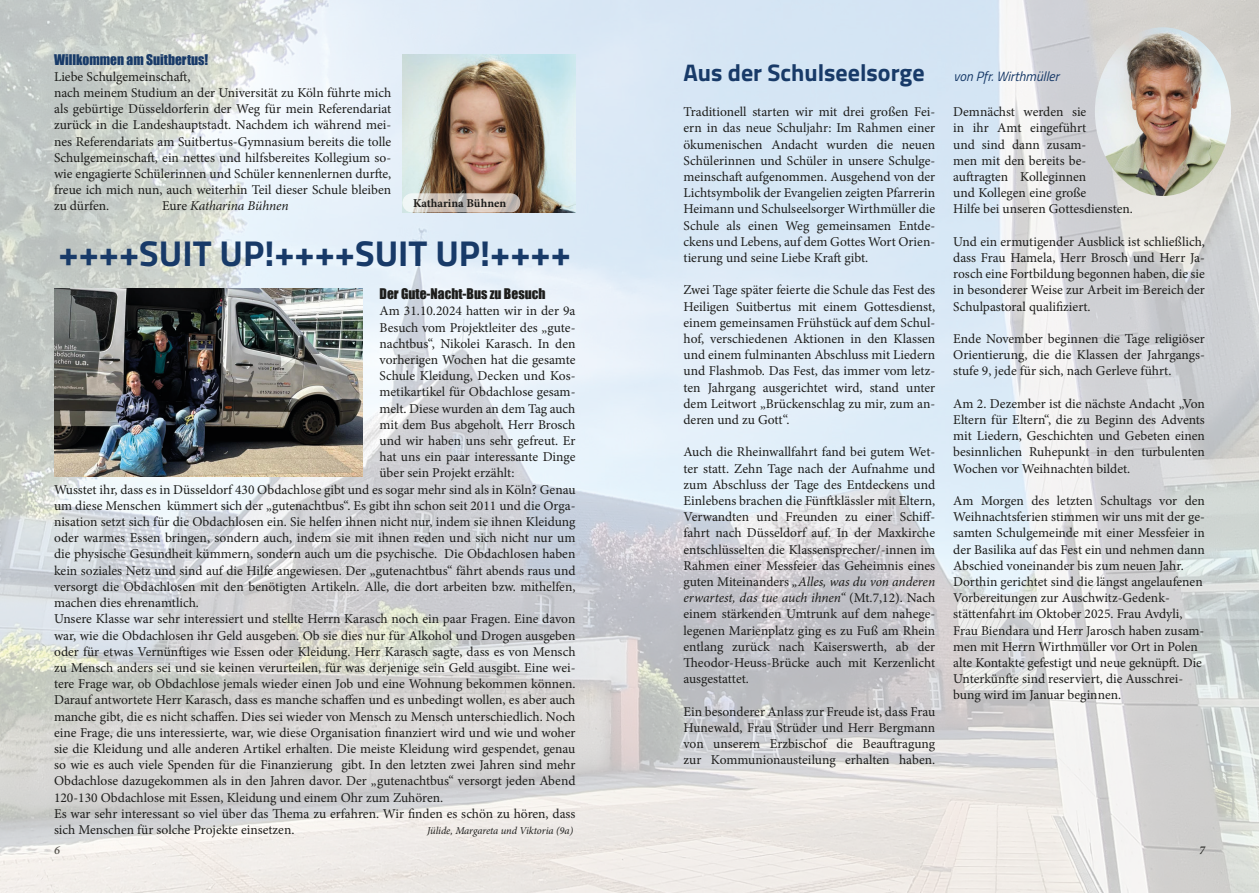
<style>
.page{position:relative;width:1259px;height:893px;background:#fff}
.page>*{position:absolute;margin:0;border:0;box-sizing:border-box;transform-origin:0 0}
.t1{font:700 36px "Titillium Web";color:#183a68}
.t2{font:700 24px "Titillium Web";color:#183a68}
.t3{font:13.5px/16.2px "Minion Pro";color:#1d1d1b;text-align:justify}
.t4{font:13.5px "Impact";color:#1d1d1b}
.t5{font:13.5px "Impact";color:#183a68}
.t6{font:italic 13.5px "Minion Pro";letter-spacing:-.01em;color:#1d1d1b}
.t7{font:700 12px "Minion Pro";color:#1d1d1b}
.t8{font:italic 600 12px "Minion Pro";color:#1d1d1b}
.t9{font:italic 10.5px "Minion Pro";letter-spacing:-.005em;color:#1d1d1b}
.s1{font-style:normal}
.s2{font-weight:400;font-style:italic;font-size:13.5px}
.s3{font-style:italic}
</style>
<div class="page">
<img style="left:0;top:0;width:1259px;height:893px">
<img style="left:402px;top:54px;width:173px;height:158px">
<img style="left:54px;top:289px;width:308px;height:188px">
<img style="left:1095px;top:27px;width:136px;height:169px">
<svg style="left:402px;top:193px;width:118px;height:19px;background:#d1c8c0"></svg>
<p class="t5" style="left:54px;top:49px;width:156px">Willkommen am Suitbertus!</p>
<p class="t3" style="left:54px;top:69px;width:138px">Liebe Schulgemeinschaft,</p>
<p class="t3" style="left:54px;top:85px;width:339px">nach meinem Studium an der Universität zu Köln führte mich als gebürtige Düsseldorferin der Weg für mein Referendariat zurück in die Landeshauptstadt. Nachdem ich während mei&shy;nes Referendariats am Suitbertus-Gymnasium bereits die tolle Schulgemeinschaft, ein nettes und hilfsbereites Kollegium so&shy;wie engagierte Schülerinnen und Schüler kennenlernen durfte, freue ich mich nun, auch weiterhin Teil dieser Schule bleiben zu dürfen.</p>
<p class="t6" style="left:162px;top:197px;width:128px"><span class="s1">Eure</span> Katharina Bühnen</p>
<p class="t7" style="left:413px;top:195px;width:94px">Katharina Bühnen</p>
<p class="t1" style="left:59px;top:226px;width:514px">++++SUIT UP!++++SUIT UP!++++</p>
<p class="t4" style="left:379px;top:283px;width:167px">Der Gute-Nacht-Bus zu Besuch</p>
<p class="t3" style="left:379px;top:303px;width:197px">Am 31.10.2024 hatten wir in der 9a Besuch vom Projektleiter des „gute&shy;nachtbus“, Nikolei Karasch. In den vorherigen Wochen hat die gesamte Schule Kleidung, Decken und Kos&shy;metikartikel für Obdachlose gesam&shy;melt. Diese wurden an dem Tag auch mit dem Bus abgeholt. Herr Brosch und wir haben uns sehr gefreut. Er hat uns ein paar interessante Dinge über sein Projekt erzählt:</p>
<p class="t3" style="left:54px;top:481px;width:523px">Wusstet ihr, dass es in Düsseldorf 430 Obdachlose gibt und es sogar mehr sind als in Köln? Genau um diese Menschen kümmert sich der „gutenachtbus“. Es gibt ihn schon seit 2011 und die Orga&shy;nisation setzt sich für die Obdachlosen ein. Sie helfen ihnen nicht nur, indem sie ihnen Kleidung oder warmes Essen bringen, sondern auch, indem sie mit ihnen reden und sich nicht nur um die physische Gesundheit kümmern, sondern auch um die psychische. Die Obdachlosen haben kein soziales Netz und sind auf die Hilfe angewiesen. Der „gutenachtbus“ fährt abends raus und versorgt die Obdachlosen mit den benötigten Artikeln. Alle, die dort arbeiten bzw. mithelfen, machen dies ehrenamtlich.</p>
<p class="t3" style="left:54px;top:611px;width:523px">Unsere Klasse war sehr interessiert und stellte Herrn Karasch noch ein paar Fragen. Eine davon war, wie die Obdachlosen ihr Geld ausgeben. Ob sie dies nur für Alkohol und Drogen ausgeben oder für etwas Vernünftiges wie Essen oder Kleidung. Herr Karasch sagte, dass es von Mensch zu Mensch anders sei und sie keinen verurteilen, für was derjenige sein Geld ausgibt. Eine wei&shy;tere Frage war, ob Obdachlose jemals wieder einen Job und eine Wohnung bekommen können.<br>Darauf antwortete Herr Karasch, dass es manche schaffen und es unbedingt wollen, es aber auch manche gibt, die es nicht schaffen. Dies sei wieder von Mensch zu Mensch unterschiedlich. Noch eine Frage, die uns interessierte, war, wie diese Organisation finanziert wird und wie und woher sie die Kleidung und alle anderen Artikel erhalten. Die meiste Kleidung wird gespendet, genau so wie es auch viele Spenden für die Finanzierung gibt. In den letzten zwei Jahren sind mehr Obdachlose dazugekommen als in den Jahren davor. Der „gutenachtbus“ versorgt jeden Abend 120-130 Obdachlose mit Essen, Kleidung und einem Ohr zum Zuhören.</p>
<p class="t3" style="left:54px;top:805px;width:523px">Es war sehr interessant so viel über das Thema zu erfahren. Wir finden es schön zu hören, dass sich Menschen für solche Projekte einsetzen.</p>
<p class="t9" style="left:427px;top:823px;width:148px">Jülide, Margareta und Viktoria (9a)</p>
<p class="t2" style="left:683px;top:54px;width:377px">Aus der Schulseelsorge <span class="s2">von Pfr. Wirthmüller</span></p>
<p class="t3" style="left:683px;top:104px;width:253px">Traditionell starten wir mit drei großen Fei&shy;ern in das neue Schuljahr: Im Rahmen einer ökumenischen Andacht wurden die neuen Schülerinnen und Schüler in unsere Schulge&shy;meinschaft aufgenommen. Ausgehend von der Lichtsymbolik der Evangelien zeigten Pfarrerin Heimann und Schulseelsorger Wirthmüller die Schule als einen Weg gemeinsamen Entde&shy;ckens und Lebens, auf dem Gottes Wort Orien&shy;tierung und seine Liebe Kraft gibt.</p>
<p class="t3" style="left:683px;top:282px;width:253px">Zwei Tage später feierte die Schule das Fest des Heiligen Suitbertus mit einem Gottesdienst, einem gemeinsamen Frühstück auf dem Schul&shy;hof, verschiedenen Aktionen in den Klassen und einem fulminanten Abschluss mit Liedern und Flashmob. Das Fest, das immer vom letz&shy;ten Jahrgang ausgerichtet wird, stand unter dem Leitwort „Brückenschlag zu mir, zum an&shy;deren und zu Gott“.</p>
<p class="t3" style="left:683px;top:444px;width:253px">Auch die Rheinwallfahrt fand bei gutem Wet&shy;ter statt. Zehn Tage nach der Aufnahme und zum Abschluss der Tage des Entdeckens und Einlebens brachen die Fünftklässler mit Eltern, Verwandten und Freunden zu einer Schiff&shy;fahrt nach Düsseldorf auf. In der Maxkirche entschlüsselten die Klassensprecher/-innen im Rahmen einer Messfeier das Geheimnis eines guten Miteinanders <span class="s3">„Alles, was du von anderen erwartest, das tue auch ihnen“</span> (Mt.7,12). Nach einem stärkenden Umtrunk auf dem nahege&shy;legenen Marienplatz ging es zu Fuß am Rhein entlang zurück nach Kaiserswerth, ab der Theodor-Heuss-Brücke auch mit Kerzenlicht ausgestattet.</p>
<p class="t3" style="left:683px;top:703px;width:253px">Ein besonderer Anlass zur Freude ist, dass Frau Hunewald, Frau Strüder und Herr Bergmann von unserem Erzbischof die Beauftragung zur Kommunionausteilung erhalten haben.</p>
<p class="t3" style="left:953px;top:104px;width:181px;text-align:left">Demnächst werden sie<br>in ihr Amt eingeführt<br>und sind dann zusam-<br>men mit den bereits be&shy;auftragten Kolleginnen<br>und Kollegen eine große<br>Hilfe bei unseren Gottesdiensten.</p>
<p class="t3" style="left:953px;top:233px;width:253px">Und ein ermutigender Ausblick ist schließlich, dass Frau Hamela, Herr Brosch und Herr Ja&shy;rosch eine Fortbildung begonnen haben, die sie in besonderer Weise zur Arbeit im Bereich der Schulpastoral qualifiziert.</p>
<p class="t3" style="left:953px;top:331px;width:253px">Ende November beginnen die Tage religiöser Orientierung, die die Klassen der Jahrgangs&shy;stufe 9, jede für sich, nach Gerleve führt.</p>
<p class="t3" style="left:953px;top:395px;width:253px">Am 2. Dezember ist die nächste Andacht „Von Eltern für Eltern“, die zu Beginn des Advents mit Liedern, Geschichten und Gebeten einen besinnlichen Ruhepunkt in den turbulenten Wochen vor Weihnachten bildet.</p>
<p class="t3" style="left:953px;top:493px;width:253px">Am Morgen des letzten Schultags vor den Weihnachtsferien stimmen wir uns mit der ge&shy;samten Schulgemeinde mit einer Messfeier in der Basilika auf das Fest ein und nehmen dann Abschied voneinander bis zum neuen Jahr.</p>
<p class="t3" style="left:953px;top:574px;width:253px;text-align:left">Dorthin gerichtet sind die längst angelaufenen Vorbereitungen zur Auschwitz-Gedenk&shy;stättenfahrt im Oktober 2025. Frau Avdyli, Frau Biendara und Herr Jarosch haben zusam&shy;men mit Herrn Wirthmüller vor Ort in Polen alte Kontakte gefestigt und neue geknüpft. Die Unterkünfte sind reserviert, die Ausschrei&shy;bung wird im Januar beginnen.</p>
<p class="t8" style="left:54px;top:842px;width:7px">6</p>
<p class="t8" style="left:1199px;top:842px;width:7px">7</p>
</div>
